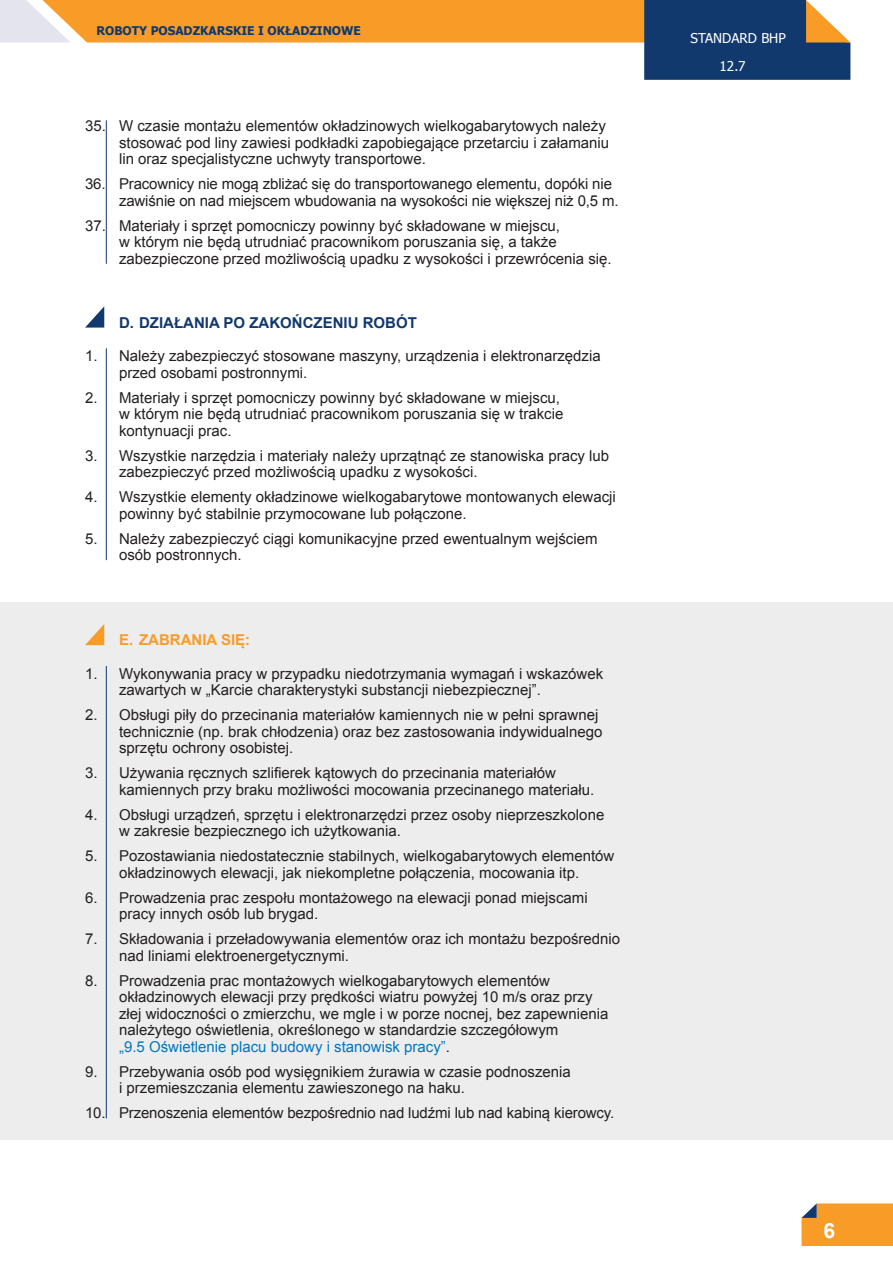
<style>
.page{position:relative;width:893px;height:1263px;background:#fff}
.page>*{position:absolute;margin:0;border:0;box-sizing:border-box;transform-origin:0 0}
.tekst{font:700 21px "Arial";color:#fff}
.Tekst_numerowany{font:15px/16.5px "Arial";color:#231f20}
.Tytulik{font:700 15px "Arial";color:#11396e}
.Tytulik-2{font:700 15px "Arial";color:#f89c27}
.t1{font:13.5px "Tahoma";color:#fff}
.t2{font:700 12px "Tahoma";color:#11396e}
.s1{color:#0077c0}
</style>
<div class="page">
<svg style="left:801px;top:1203px;width:92px;height:43px;background:#f19d32"></svg>
<svg style="left:0;top:0;width:850px;height:80px"></svg>
<hr style="left:106px;top:120px;width:1px;height:144px;background:#11396e">
<hr style="left:106px;top:348px;width:1px;height:212px;background:#11396e">
<svg style="left:85px;top:306px;width:19px;height:22px"></svg>
<div style="left:0;top:603px;width:893px;height:537px;background:#ededee"></div>
<svg style="left:85px;top:624px;width:19px;height:21px"></svg>
<hr style="left:106px;top:666px;width:1px;height:452px;background:#11396e">
<p class="t2" style="left:96px;top:23px;width:266px">ROBOTY POSADZKARSKIE I OKŁADZINOWE</p>
<p class="Tekst_numerowany" style="left:119px;top:118px;width:492px;text-indent:-34px">35. W czasie montażu elementów okładzinowych wielkogabarytowych należy stosować pod liny zawiesi podkładki zapobiegające przetarciu i załamaniu lin oraz specjalistyczne uchwyty transportowe.</p>
<p class="Tekst_numerowany" style="left:119px;top:176px;width:501px;text-indent:-34px">36. Pracownicy nie mogą zbliżać się do transportowanego elementu, dopóki nie zawiśnie on nad miejscem wbudowania na wysokości nie większej niż 0,5 m.</p>
<p class="Tekst_numerowany" style="left:119px;top:217px;width:494px;text-indent:-34px">37. Materiały i sprzęt pomocniczy powinny być składowane w miejscu,<br>w którym nie będą utrudniać pracownikom poruszania się, a także zabezpieczone przed możliwością upadku z wysokości i przewrócenia się.</p>
<p class="Tytulik" style="left:119px;top:312px;width:299px">D. DZIAŁANIA PO ZAKOŃCZENIU ROBÓT</p>
<p class="Tekst_numerowany" style="left:119px;top:348px;width:483px;text-indent:-34px">1. Należy zabezpieczyć stosowane maszyny, urządzenia i elektronarzędzia przed osobami postronnymi.</p>
<p class="Tekst_numerowany" style="left:119px;top:389px;width:446px;text-indent:-34px">2. Materiały i sprzęt pomocniczy powinny być składowane w miejscu, w którym nie będą utrudniać pracownikom poruszania się w trakcie kontynuacji prac.</p>
<p class="Tekst_numerowany" style="left:119px;top:447px;width:492px;text-indent:-34px">3. Wszystkie narzędzia i materiały należy uprzątnąć ze stanowiska pracy lub zabezpieczyć przed możliwością upadku z wysokości.</p>
<p class="Tekst_numerowany" style="left:119px;top:489px;width:498px;text-indent:-34px">4. Wszystkie elementy okładzinowe wielkogabarytowe montowanych elewacji powinny być stabilnie przymocowane lub połączone.</p>
<p class="Tekst_numerowany" style="left:119px;top:530px;width:480px;text-indent:-34px">5. Należy zabezpieczyć ciągi komunikacyjne przed ewentualnym wejściem osób postronnych.</p>
<p class="Tytulik-2" style="left:119px;top:630px;width:133px">E. ZABRANIA SIĘ:</p>
<p class="Tekst_numerowany" style="left:119px;top:665px;width:486px;text-indent:-34px">1. Wykonywania pracy w przypadku niedotrzymania wymagań i wskazówek zawartych w „Karcie charakterystyki substancji niebezpiecznej”.</p>
<p class="Tekst_numerowany" style="left:119px;top:707px;width:485px;text-indent:-34px">2. Obsługi piły do przecinania materiałów kamiennych nie w pełni sprawnej technicznie (np. brak chłodzenia) oraz bez zastosowania indywidualnego sprzętu ochrony osobistej.</p>
<p class="Tekst_numerowany" style="left:119px;top:765px;width:477px;text-indent:-34px">3. Używania ręcznych szlifierek kątowych do przecinania materiałów kamiennych przy braku możliwości mocowania przecinanego materiału.</p>
<p class="Tekst_numerowany" style="left:119px;top:806px;width:487px;text-indent:-34px">4. Obsługi urządzeń, sprzętu i elektronarzędzi przez osoby nieprzeszkolone w zakresie bezpiecznego ich użytkowania.</p>
<p class="Tekst_numerowany" style="left:85px;top:848px;width:531px;text-align:center">5. Pozostawiania niedostatecznie stabilnych, wielkogabarytowych elementów okładzinowych elewacji, jak niekompletne połączenia, mocowania itp.</p>
<p class="Tekst_numerowany" style="left:119px;top:889px;width:470px;text-indent:-34px">6. Prowadzenia prac zespołu montażowego na elewacji ponad miejscami pracy innych osób lub brygad.</p>
<p class="Tekst_numerowany" style="left:119px;top:931px;width:503px;text-indent:-34px">7. Składowania i przeładowywania elementów oraz ich montażu bezpośrednio nad liniami elektroenergetycznymi.</p>
<p class="Tekst_numerowany" style="left:119px;top:972px;width:491px;text-indent:-34px">8. Prowadzenia prac montażowych wielkogabarytowych elementów okładzinowych elewacji przy prędkości wiatru powyżej 10 m/s oraz przy złej widoczności o zmierzchu, we mgle i w porze nocnej, bez zapewnienia należytego oświetlenia, określonego w standardzie szczegółowym<br><span class="s1">„9.5 Oświetlenie placu budowy i stanowisk pracy”</span>.</p>
<p class="Tekst_numerowany" style="left:119px;top:1063px;width:453px;text-indent:-34px">9. Przebywania osób pod wysięgnikiem żurawia w czasie podnoszenia i przemieszczania elementu zawieszonego na haku.</p>
<p class="Tekst_numerowany" style="left:85px;top:1105px;width:531px">10. Przenoszenia elementów bezpośrednio nad ludźmi lub nad kabiną kierowcy.</p>
<p class="t1" style="left:691px;top:29px;width:97px">STANDARD BHP</p>
<p class="t1" style="left:720px;top:57px;width:27px">12.7</p>
<p class="tekst" style="left:823px;top:1217px;width:13px">6</p>
</div>
